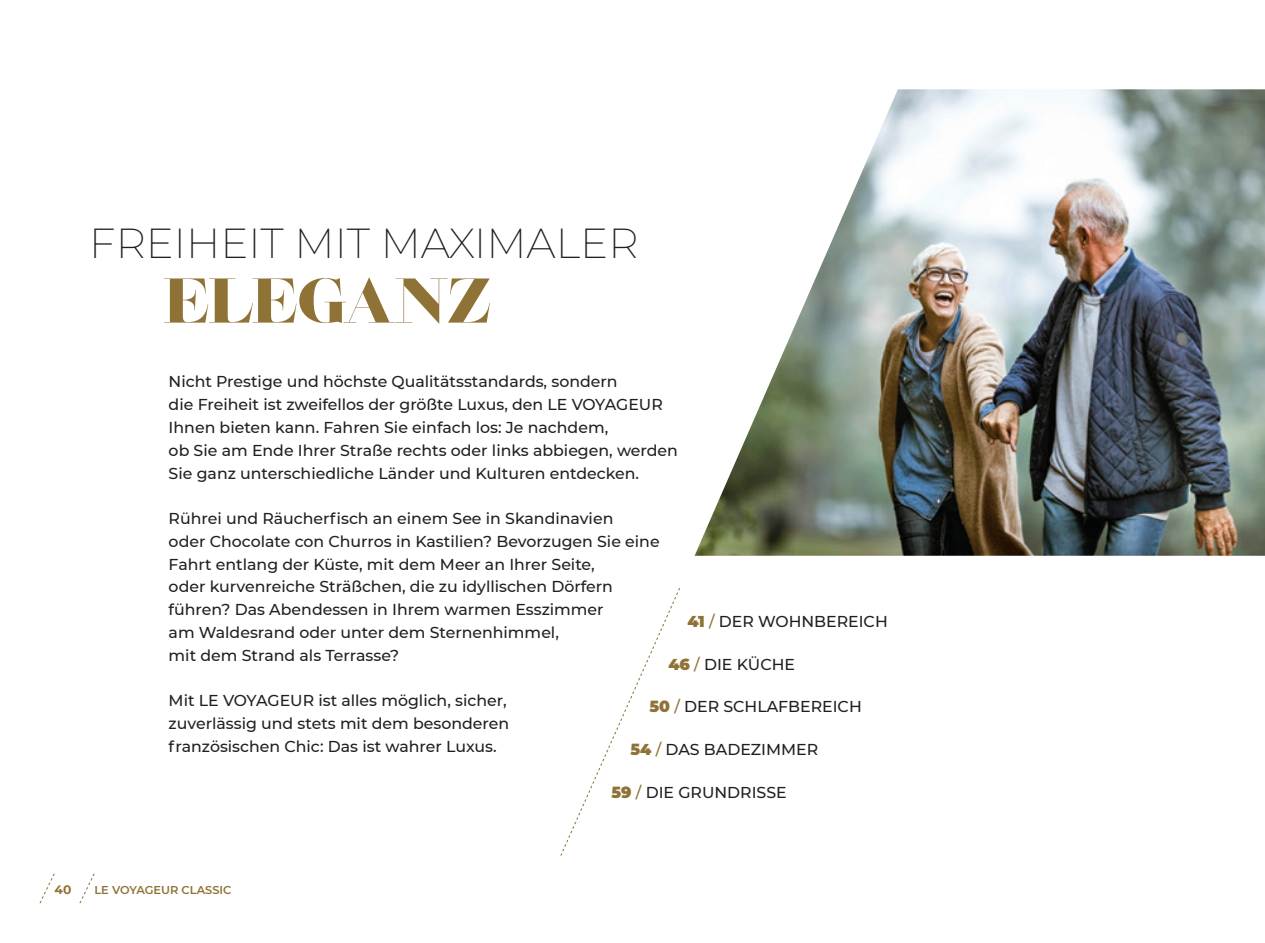
<style>
.page{position:relative;width:1265px;height:943px;background:#fff}
.page>*{position:absolute;margin:0;border:0;box-sizing:border-box;transform-origin:0 0}
.t1{font:63px "Lust Didone";color:#8f7235}
.t2{font:200 42px "Montserrat";color:#231f20}
.t3{font:500 15.75px/22.8px "Montserrat";color:#231f20}
.t4{font:700 12.25px "Montserrat";color:#8f7235}
.t5{font:600 11.38px "Montserrat";color:#8f7235}
.s1{font-weight:900;color:#8f7235}
.s2{color:#8f7235}
</style>
<div class="page">
<img style="left:694px;top:89px;width:546px;height:467px">
<svg style="left:560px;top:588px;width:120px;height:268px"></svg>
<svg style="left:39px;top:873px;width:16px;height:31px"></svg>
<svg style="left:1240px;top:89px;width:25px;height:467px;background:#8b9b91"></svg>
<svg style="left:79px;top:873px;width:16px;height:31px"></svg>
<h2 class="t2" style="left:89px;top:215px;width:551px">FREIHEIT MIT MAXIMALER</h2>
<h1 class="t1" style="left:164px;top:260px;width:329px">ELEGANZ</h1>
<p class="t3" style="left:169px;top:370px;width:511px">Nicht Prestige und höchste Qualitätsstandards, sondern<br>die Freiheit ist zweifellos der größte Luxus, den LE VOYAGEUR Ihnen bieten kann. Fahren Sie einfach los: Je nachdem,<br>ob Sie am Ende Ihrer Straße rechts oder links abbiegen, werden Sie ganz unterschiedliche Länder und Kulturen entdecken.</p>
<p class="t3" style="left:169px;top:506px;width:493px">Rührei und Räucherfisch an einem See in Skandinavien<br>oder Chocolate con Churros in Kastilien? Bevorzugen Sie eine Fahrt entlang der Küste, mit dem Meer an Ihrer Seite,<br>oder kurvenreiche Sträßchen, die zu idyllischen Dörfern führen? Das Abendessen in Ihrem warmen Esszimmer<br>am Waldesrand oder unter dem Sternenhimmel,<br>mit dem Strand als Terrasse?</p>
<p class="t3" style="left:169px;top:688px;width:342px">Mit LE VOYAGEUR ist alles möglich, sicher, zuverlässig und stets mit dem besonderen französischen Chic: Das ist wahrer Luxus.</p>
<p class="t3" style="left:687px;top:609px;width:202px"><span class="s1">41</span> <span class="s2">/</span> DER WOHNBEREICH</p>
<p class="t3" style="left:668px;top:652px;width:128px"><span class="s1">46</span> <span class="s2">/</span> DIE KÜCHE</p>
<p class="t3" style="left:649px;top:694px;width:214px"><span class="s1">50</span> <span class="s2">/</span> DER SCHLAFBEREICH</p>
<p class="t3" style="left:630px;top:737px;width:189px"><span class="s1">54</span> <span class="s2">/</span> DAS BADEZIMMER</p>
<p class="t3" style="left:612px;top:780px;width:177px"><span class="s1">59</span> <span class="s2">/</span> DIE GRUNDRISSE</p>
<p class="t4" style="left:55px;top:881px;width:18px">40</p>
<p class="t5" style="left:94px;top:881px;width:139px">LE VOYAGEUR CLASSIC</p>
</div>
